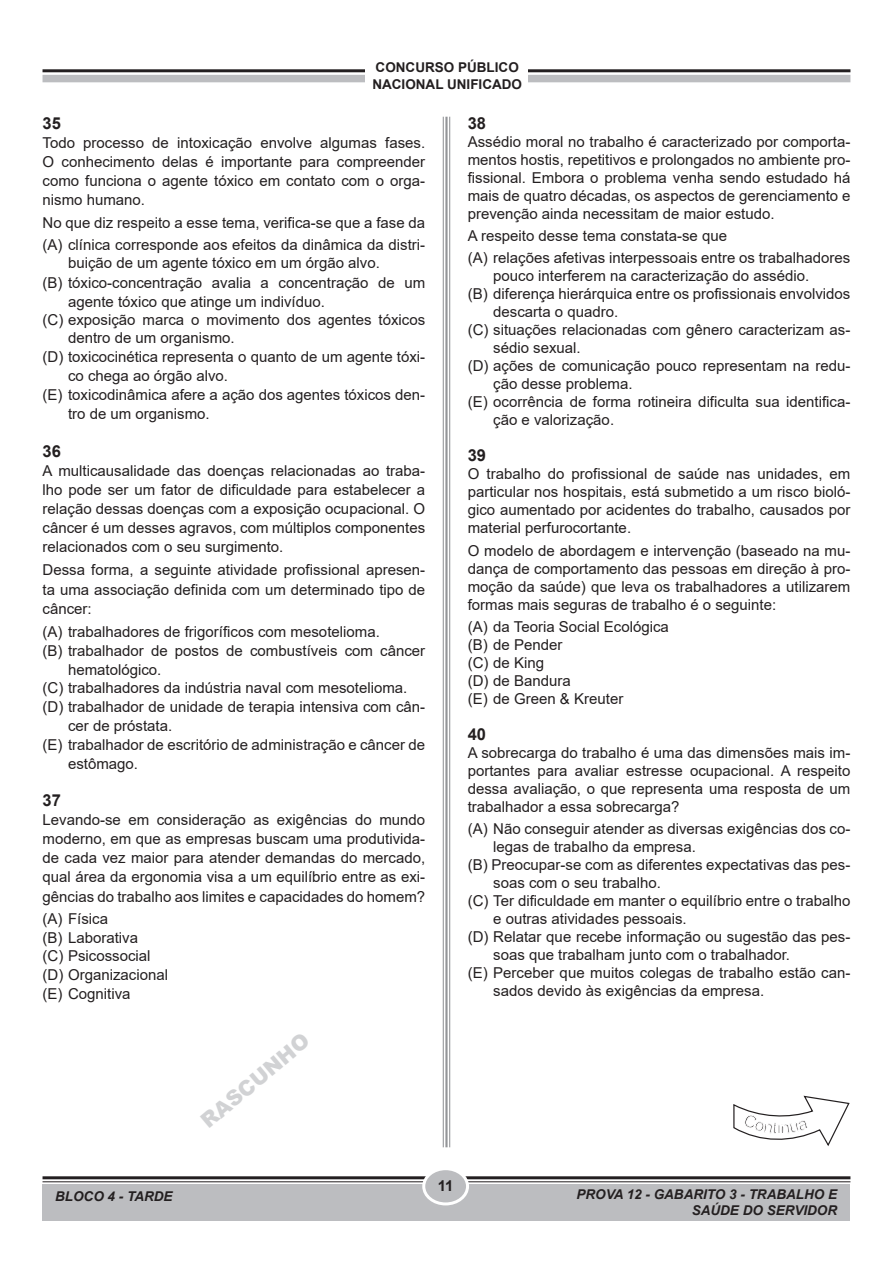
<style>
.page{position:relative;width:893px;height:1263px;background:#fff}
.page>*{position:absolute;margin:0;border:0;box-sizing:border-box;transform-origin:0 0}
.RSCUNHO_MÉDIO{font:900 21px "Arial";color:#d1d2d4}
.NÚMERO{font:700 16.5px "Arial";color:#231f20}
.OPÇÕES{font:15px/18px "Arial";color:#231f20}
.TEXTO{font:15px/19px "Arial";color:#231f20;text-align:justify}
.PERGUNTA{font:15px/18px "Arial";color:#231f20;text-align:justify}
.OPÇÃO_A{font:15px/18px "Arial";color:#231f20}
.t1{font:700 15px "Arial";color:#231f20}
.t2{font:italic 700 13.5px/16.2px "Arial";color:#231f20;text-align:right}
.t3{font:700 13.5px/16.5px "Arial";color:#231f20}
</style>
<div class="page">
<hr style="left:43px;top:1176px;width:807px;height:3px;background:#231f20">
<hr style="left:43px;top:1181px;width:807px;height:1px;background:#231f20">
<div style="left:43px;top:1184px;width:807px;height:36px;background:#bcbdc0"></div>
<div style="left:424px;top:1169px;width:43px;height:35px;background:#bcbdc0;border-radius:50%"></div>
<div style="left:422px;top:1167px;width:47px;height:38px;border:3px solid #fff;border-radius:50%"></div>
<hr style="left:449px;top:117px;width:1px;height:1030px;background:#939598">
<hr style="left:445px;top:117px;width:3px;height:1030px;background:#939598">
<hr style="left:443px;top:117px;width:1px;height:1030px;background:#939598">
<hr style="left:43px;top:69px;width:807px;height:3px;background:#231f20">
<div style="left:43px;top:75px;width:807px;height:7px;background:#bcbdc0"></div>
<div style="left:365px;top:42px;width:162px;height:61px;background:#fff"></div>
<svg style="left:733px;top:1095px;width:117px;height:51px"></svg>
<p class="t3" style="left:372px;top:59px;width:151px">CONCURSO PÚBLICO<br>NACIONAL UNIFICADO</p>
<p class="NÚMERO" style="left:43px;top:111px;width:20px">35</p>
<p class="TEXTO" style="left:43px;top:133px;width:384px">Todo processo de intoxicação envolve algumas fases.<br>O conhecimento delas é importante para compreender como funciona o agente tóxico em contato com o orga&shy;nismo humano.</p>
<p class="PERGUNTA" style="left:43px;top:214px;width:384px">No que diz respeito a esse tema, verifica-se que a fase da</p>
<p class="OPÇÃO_A" style="left:68px;top:236px;width:359px;text-indent:-26px">(A) clínica corresponde aos efeitos da dinâmica da distri&shy;buição de um agente tóxico em um órgão alvo.</p>
<p class="OPÇÕES" style="left:68px;top:273px;width:359px;line-height:19px;text-indent:-26px">(B) tóxico-concentração avalia a concentração de um agente tóxico que atinge um indivíduo.</p>
<p class="OPÇÕES" style="left:68px;top:310px;width:359px;text-indent:-26px">(C) exposição marca o movimento dos agentes tóxicos dentro de um organismo.</p>
<p class="OPÇÕES" style="left:68px;top:347px;width:359px;line-height:19px;text-indent:-26px">(D) toxicocinética representa o quanto de um agente tóxi&shy;co chega ao órgão alvo.</p>
<p class="OPÇÕES" style="left:68px;top:385px;width:359px;line-height:19px;text-indent:-26px">(E) toxicodinâmica afere a ação dos agentes tóxicos den&shy;tro de um organismo.</p>
<p class="NÚMERO" style="left:43px;top:439px;width:20px">36</p>
<p class="TEXTO" style="left:43px;top:461px;width:384px">A multicausalidade das doenças relacionadas ao traba&shy;lho pode ser um fator de dificuldade para estabelecer a relação dessas doenças com a exposição ocupacional. O câncer é um desses agravos, com múltiplos componentes relacionados com o seu surgimento.</p>
<p class="PERGUNTA" style="left:43px;top:561px;width:384px;line-height:19px">Dessa forma, a seguinte atividade profissional apresen&shy;ta uma associação definida com um determinado tipo de câncer:</p>
<p class="OPÇÃO_A" style="left:43px;top:622px;width:339px">(A) trabalhadores de frigoríficos com mesotelioma.</p>
<p class="OPÇÕES" style="left:68px;top:641px;width:359px;line-height:19px;text-indent:-26px">(B) trabalhador de postos de combustíveis com câncer hematológico.</p>
<p class="OPÇÕES" style="left:43px;top:679px;width:366px">(C) trabalhadores da indústria naval com mesotelioma.</p>
<p class="OPÇÕES" style="left:68px;top:697px;width:359px;line-height:19px;text-indent:-26px">(D) trabalhador de unidade de terapia intensiva com cân&shy;cer de próstata.</p>
<p class="OPÇÕES" style="left:68px;top:735px;width:359px;line-height:19px;text-indent:-26px">(E) trabalhador de escritório de administração e câncer de estômago.</p>
<p class="NÚMERO" style="left:43px;top:789px;width:20px">37</p>
<p class="TEXTO" style="left:43px;top:810px;width:384px">Levando-se em consideração as exigências do mundo moderno, em que as empresas buscam uma produtivida&shy;de cada vez maior para atender demandas do mercado, qual área da ergonomia visa a um equilíbrio entre as exi&shy;gências do trabalho aos limites e capacidades do homem?</p>
<p class="OPÇÃO_A" style="left:43px;top:909px;width:67px">(A) Física</p>
<p class="OPÇÕES" style="left:43px;top:928px;width:97px">(B) Laborativa</p>
<p class="OPÇÕES" style="left:43px;top:946px;width:110px">(C) Psicossocial</p>
<p class="OPÇÕES" style="left:43px;top:965px;width:127px">(D) Organizacional</p>
<p class="OPÇÕES" style="left:43px;top:984px;width:90px">(E) Cognitiva</p>
<p class="RSCUNHO_MÉDIO" style="left:194px;top:1112px;width:136px;rotate:-40deg">RASCUNHO</p>
<p class="NÚMERO" style="left:468px;top:111px;width:20px">38</p>
<p class="TEXTO" style="left:468px;top:132px;width:384px;line-height:18px">Assédio moral no trabalho é caracterizado por comporta&shy;mentos hostis, repetitivos e prolongados no ambiente pro&shy;fissional. Embora o problema venha sendo estudado há mais de quatro décadas, os aspectos de gerenciamento e prevenção ainda necessitam de maior estudo.</p>
<p class="PERGUNTA" style="left:468px;top:227px;width:261px">A respeito desse tema constata-se que</p>
<p class="OPÇÃO_A" style="left:493px;top:249px;width:359px;text-indent:-26px">(A) relações afetivas interpessoais entre os trabalhadores pouco interferem na caracterização do assédio.</p>
<p class="OPÇÕES" style="left:493px;top:285px;width:359px;text-indent:-26px">(B) diferença hierárquica entre os profissionais envolvidos descarta o quadro.</p>
<p class="OPÇÕES" style="left:493px;top:321px;width:359px;text-indent:-26px">(C) situações relacionadas com gênero caracterizam as&shy;sédio sexual.</p>
<p class="OPÇÕES" style="left:493px;top:357px;width:359px;text-indent:-26px">(D) ações de comunicação pouco representam na redu&shy;ção desse problema.</p>
<p class="OPÇÕES" style="left:493px;top:393px;width:359px;text-indent:-26px">(E) ocorrência de forma rotineira dificulta sua identifica&shy;ção e valorização.</p>
<p class="NÚMERO" style="left:468px;top:444px;width:20px">39</p>
<p class="TEXTO" style="left:468px;top:465px;width:384px;line-height:18px">O trabalho do profissional de saúde nas unidades, em particular nos hospitais, está submetido a um risco bioló&shy;gico aumentado por acidentes do trabalho, causados por material perfurocortante.</p>
<p class="PERGUNTA" style="left:468px;top:541px;width:384px">O modelo de abordagem e intervenção (baseado na mu&shy;dança de comportamento das pessoas em direção à pro&shy;moção da saúde) que leva os trabalhadores a utilizarem formas mais seguras de trabalho é o seguinte:</p>
<p class="OPÇÃO_A" style="left:468px;top:617px;width:203px">(A) da Teoria Social Ecológica</p>
<p class="OPÇÕES" style="left:468px;top:635px;width:96px">(B) de Pender</p>
<p class="OPÇÕES" style="left:468px;top:653px;width:78px">(C) de King</p>
<p class="OPÇÕES" style="left:468px;top:671px;width:105px">(D) de Bandura</p>
<p class="OPÇÕES" style="left:468px;top:689px;width:157px">(E) de Green &amp; Kreuter</p>
<p class="NÚMERO" style="left:468px;top:722px;width:20px">40</p>
<p class="TEXTO" style="left:468px;top:743px;width:384px;line-height:18px">A sobrecarga do trabalho é uma das dimensões mais im&shy;portantes para avaliar estresse ocupacional. A respeito dessa avaliação, o que representa uma resposta de um trabalhador a essa sobrecarga?</p>
<p class="OPÇÃO_A" style="left:493px;top:820px;width:359px;text-indent:-26px">(A) Não conseguir atender as diversas exigências dos co&shy;legas de trabalho da empresa.</p>
<p class="OPÇÕES" style="left:493px;top:856px;width:359px;text-indent:-26px">(B) Preocupar-se com as diferentes expectativas das pes&shy;soas com o seu trabalho.</p>
<p class="OPÇÕES" style="left:493px;top:892px;width:359px;text-indent:-26px">(C) Ter dificuldade em manter o equilíbrio entre o trabalho e outras atividades pessoais.</p>
<p class="OPÇÕES" style="left:493px;top:928px;width:359px;text-indent:-26px">(D) Relatar que recebe informação ou sugestão das pes&shy;soas que trabalham junto com o trabalhador.</p>
<p class="OPÇÕES" style="left:493px;top:964px;width:359px;text-indent:-26px">(E) Perceber que muitos colegas de trabalho estão can&shy;sados devido às exigências da empresa.</p>
<p class="t2" style="left:55px;top:1189px;width:119px">BLOCO 4 - TARDE</p>
<p class="t1" style="left:438px;top:1175px;width:17px">11</p>
<p class="t2" style="left:576px;top:1187px;width:262px">PROVA 12 - GABARITO 3 - TRABALHO E<br>SAÚDE DO SERVIDOR</p>
</div>
